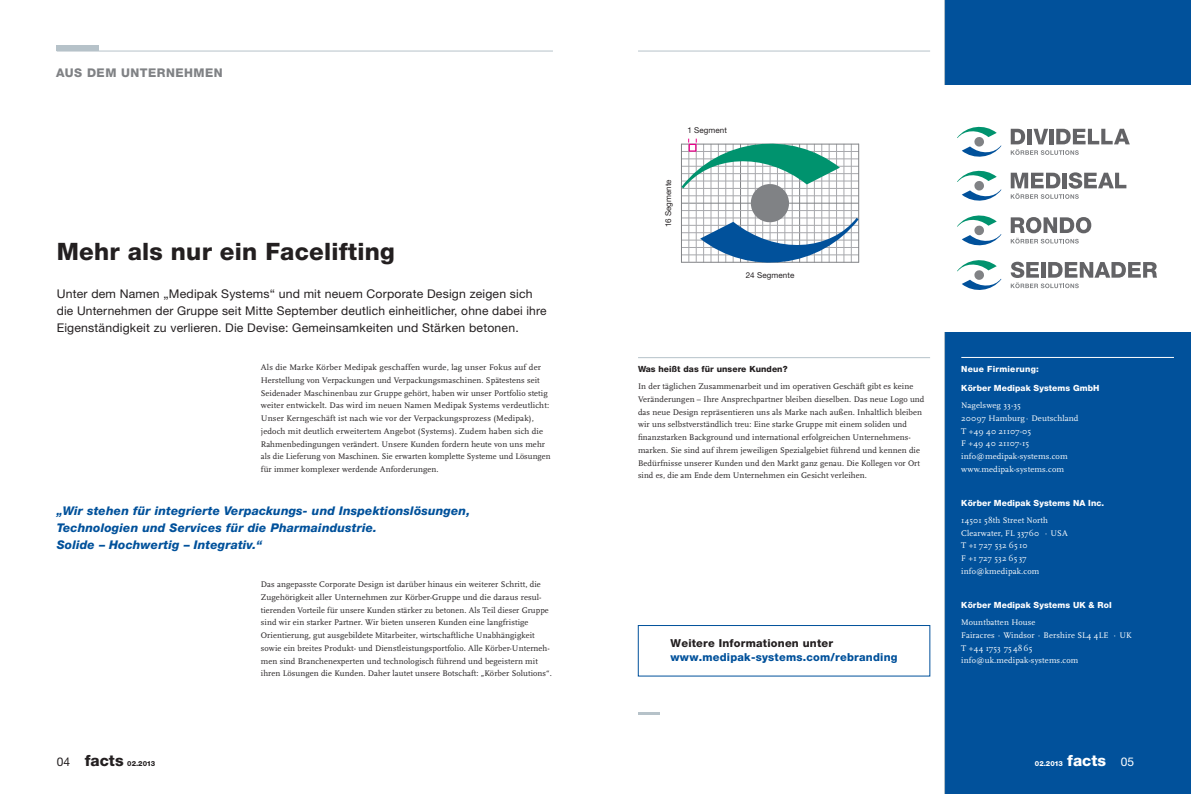
<style>
.page{position:relative;width:1191px;height:794px;background:#fff}
.page>*{position:absolute;margin:0;border:0;box-sizing:border-box;transform-origin:0 0}
.t1{font:800 24px "Helvetica Neue LT Pro";letter-spacing:.01em;color:#231f20}
.t2{font:800 15.5px "Helvetica Neue LT Pro";color:#fff}
.t3{font:12px/17px "Helvetica Neue LT Pro";letter-spacing:.015em;color:#231f20}
.t4{font:italic 800 12px/17px "Helvetica Neue LT Pro";letter-spacing:.015em;color:#01519b}
.t5{font:800 12px "Helvetica Neue LT Pro";color:#808285}
.t6{font:800 11px "Helvetica Neue LT Pro";letter-spacing:.02em;color:#01519b}
.t7{font:800 11px "Helvetica Neue LT Pro";letter-spacing:.02em;color:#231f20}
.t8{font:8.5px/12.8px "Scala Pro";letter-spacing:.01em;color:#231f20}
.t9{font:8.5px/12.8px "Scala Pro";letter-spacing:.015em;color:#fff}
.t10{font:800 8.5px "Helvetica Neue LT Pro";letter-spacing:.01em;color:#fff}
.t11{font:800 8.5px "Helvetica Neue LT Pro";letter-spacing:.01em;color:#231f20}
.t12{font:800 8.5px "Helvetica Neue LT Pro";letter-spacing:.03em;color:#fff}
.t13{font:8px "Helvetica Neue LT Pro";letter-spacing:.01em;color:#231f20}
.t14{font:800 7px "Helvetica Neue LT Pro";letter-spacing:-.02em;color:#231f20}
.t15{font:800 7px "Helvetica Neue LT Pro";letter-spacing:-.02em;color:#fff}
.s1{font-weight:400;font-size:12px}
.s2{font-size:15.5px}
</style>
<div class="page">
<div style="left:944px;top:0;width:247px;height:794px;background:#01519b"></div>
<hr style="left:638px;top:51px;width:292px;height:1px;background:#b6c2c9">
<hr style="left:57px;top:51px;width:496px;height:1px;background:#b6c2c9">
<div style="left:57px;top:46px;width:42px;height:5px;background:#b6c2c9"></div>
<hr style="left:638px;top:711px;width:21px;height:3px;background:#b6c2c9">
<div style="left:930px;top:85px;width:261px;height:247px;background:#fff"></div>
<svg style="left:957px;top:127px;width:44px;height:30px"></svg>
<svg style="left:1010px;top:129px;width:119px;height:26px"></svg>
<svg style="left:957px;top:171px;width:44px;height:30px"></svg>
<svg style="left:1010px;top:172px;width:116px;height:27px"></svg>
<svg style="left:957px;top:215px;width:44px;height:30px"></svg>
<svg style="left:1010px;top:217px;width:81px;height:26px"></svg>
<svg style="left:957px;top:260px;width:44px;height:30px"></svg>
<svg style="left:1010px;top:262px;width:147px;height:26px"></svg>
<hr style="left:961px;top:357px;width:213px;height:1px;background:#fff">
<hr style="left:638px;top:357px;width:292px;height:1px;background:#b6c2c9">
<div style="left:638px;top:625px;width:292px;height:51px;border:1px solid #01519b"></div>
<hr style="left:681px;top:262px;width:178px;height:1px;background:#808285">
<hr style="left:858px;top:144px;width:1px;height:119px;background:#808285">
<svg style="left:681px;top:139px;width:177px;height:123px"></svg>
<h3 class="t5" style="left:56px;top:65px;width:168px">AUS DEM UNTERNEHMEN</h3>
<h1 class="t1" style="left:57px;top:237px;width:340px">Mehr als nur ein Facelifting</h1>
<p class="t3" style="left:57px;top:285px;width:491px">Unter dem Namen „Medipak Systems“ und mit neuem Corporate Design zeigen sich die Unternehmen der Gruppe seit Mitte September deutlich einheitlicher, ohne dabei ihre<br>Eigenständigkeit zu verlieren. Die Devise: Gemeinsamkeiten und Stärken betonen.</p>
<p class="t8" style="left:261px;top:360px;width:291px">Als die Marke Körber Medipak geschaffen wurde, lag unser Fokus auf der Herstellung von Verpackungen und Verpackungsmaschinen. Spätestens seit Seidenader Maschinenbau zur Gruppe gehört, haben wir unser Portfolio stetig weiter entwickelt. Das wird im neuen Namen Medipak Systems verdeutlicht:<br>Unser Kerngeschäft ist nach wie vor der Verpackungsprozess (Medipak), jedoch mit deutlich erweitertem Angebot (Systems). Zudem haben sich die Rahmenbedingungen verändert. Unsere Kunden fordern heute von uns mehr als die Lieferung von Maschinen. Sie erwarten komplette Systeme und Lösungen für immer komplexer werdende Anforderungen.</p>
<h3 class="t4" style="left:57px;top:502px;width:415px">„Wir stehen für integrierte Verpackungs- und Inspektionslösungen,<br>Technologien und Services für die Pharmaindustrie.<br>Solide – Hochwertig – Integrativ.“</h3>
<p class="t8" style="left:261px;top:577px;width:292px">Das angepasste Corporate Design ist darüber hinaus ein weiterer Schritt, die Zugehörigkeit aller Unternehmen zur Körber-Gruppe und die daraus resul&shy;tierenden Vorteile für unsere Kunden stärker zu betonen. Als Teil dieser Gruppe sind wir ein starker Partner. Wir bieten unseren Kunden eine langfristige Orientierung, gut ausgebildete Mitarbeiter, wirtschaftliche Unabhängigkeit sowie ein breites Produkt- und Dienstleistungsportfolio. Alle Körber-Unterneh&shy;men sind Branchenexperten und technologisch führend und begeistern mit ihren Lösungen die Kunden. Daher lautet unsere Botschaft: „Körber Solutions“.</p>
<p class="t13" style="left:687px;top:125px;width:41px">1 Segment</p>
<p class="t13" style="left:663px;top:227px;width:49px;rotate:-90deg">16 Segmente</p>
<p class="t13" style="left:745px;top:270px;width:50px">24 Segmente</p>
<p class="t11" style="left:638px;top:364px;width:151px">Was heißt das für unsere Kunden?</p>
<p class="t8" style="left:638px;top:379px;width:288px">In der täglichen Zusammenarbeit und im operativen Geschäft gibt es keine Veränderungen – Ihre Ansprechpartner bleiben dieselben. Das neue Logo und das neue Design repräsentieren uns als Marke nach außen. Inhaltlich bleiben wir uns selbstverständlich treu: Eine starke Gruppe mit einem soliden und finanzstarken Background und international erfolgreichen Unternehmens&shy;marken. Sie sind auf ihrem jeweiligen Spezialgebiet führend und kennen die Bedürfnisse unserer Kunden und den Markt ganz genau. Die Kollegen vor Ort sind es, die am Ende dem Unternehmen ein Gesicht verleihen.</p>
<p class="t7" style="left:670px;top:636px;width:164px">Weitere Informationen unter</p>
<p class="t6" style="left:670px;top:650px;width:228px">www.medipak-systems.com/rebranding</p>
<p class="t12" style="left:961px;top:364px;width:79px">Neue Firmierung:</p>
<p class="t10" style="left:961px;top:383px;width:140px">Körber Medipak Systems GmbH</p>
<p class="t9" style="left:961px;top:398px;width:119px">Nagelsweg 33-35<br>20097 Hamburg· Deutschland<br>T +49 40 21107-05<br>F +49 40 21107-15 info@medipak-systems.com www.medipak-systems.com</p>
<p class="t10" style="left:961px;top:498px;width:144px">Körber Medipak Systems NA Inc.</p>
<p class="t9" style="left:961px;top:513px;width:108px">14501 58th Street North<br>Clearwater, FL 33760 · USA<br>T +1 727 532 65 10<br>F +1 727 532 65 37 info@kmedipak.com</p>
<p class="t10" style="left:961px;top:600px;width:152px">Körber Medipak Systems UK &amp; RoI</p>
<p class="t9" style="left:961px;top:615px;width:172px">Mountbatten House<br>Fairacres · Windsor · Bershire SL4 4LE · UK<br>T +44 1753 754865 info@uk.medipak-systems.com</p>
<p class="t14" style="left:57px;top:759px;width:100px"><span class="s1">04</span> <span class="s2">facts</span> 02.2013</p>
<p class="t15" style="left:1035px;top:759px;width:29px">02.2013</p>
<h2 class="t2" style="left:1067px;top:751px;width:68px">facts <span class="s1">05</span></h2>
</div>
